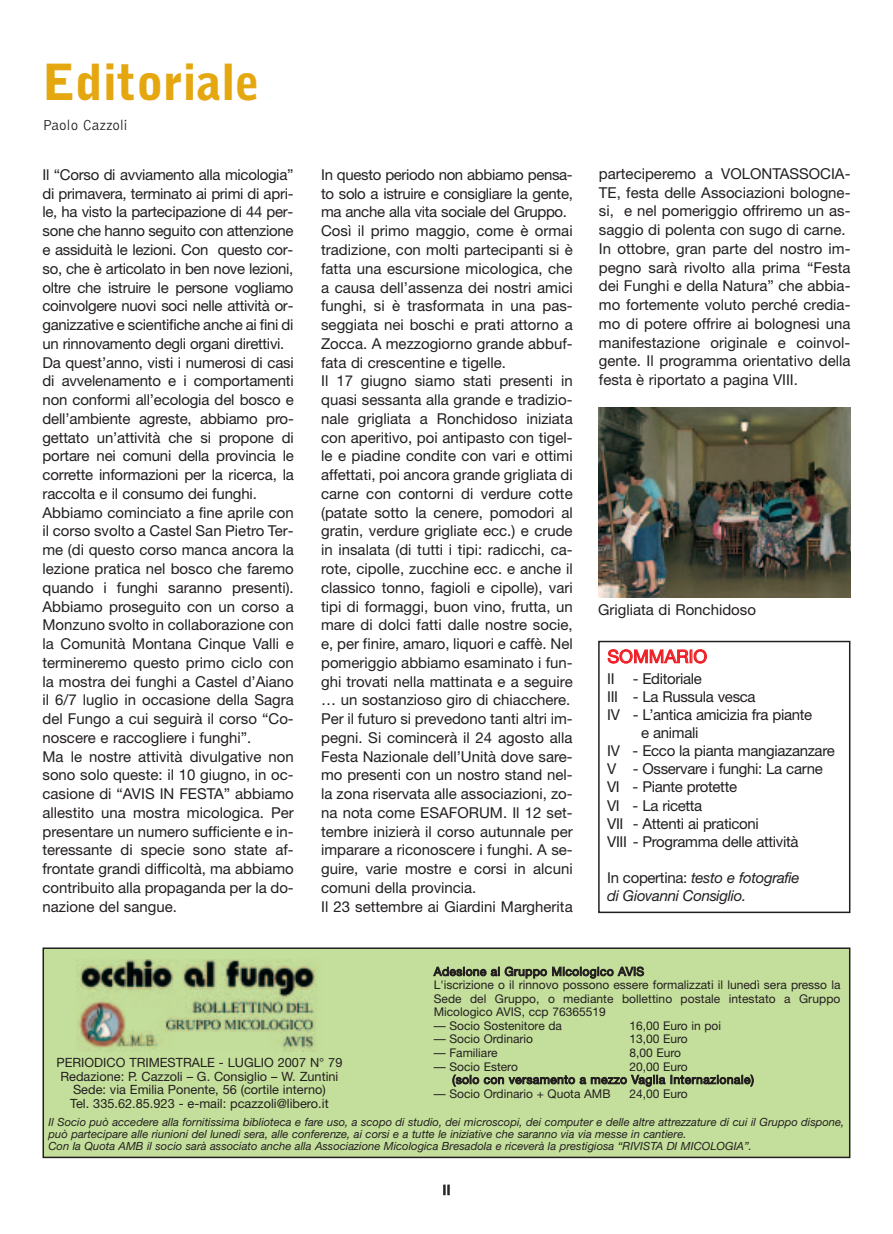
<style>
.page{position:relative;width:893px;height:1234px;background:#fff}
.page>*{position:absolute;margin:0;border:0;box-sizing:border-box;transform-origin:0 0}
.t1{font:900 49.5px "Bell Gothic";color:#e5a710}
.t2{font:18px "Helvetica Neue";color:#ee1d23}
.t3{font:15px/18.8px "Helvetica Neue";color:#231f20}
.t4{font:15px "Helvetica Neue";letter-spacing:-.02em;color:#231f20}
.t5{font:italic 15px/18px "Helvetica Neue";letter-spacing:-.02em;color:#231f20}
.t6{font:300 15px "Bell Gothic";color:#231f20}
.t7{font:13.5px "Helvetica Neue";color:#231f20}
.t8{font:12.75px/13.5px "Helvetica Neue";color:#231f20;text-align:center}
.t9{font:12px/13.6px "Helvetica Neue";color:#231f20}
.t10{font:12px/13.2px "Helvetica Neue";letter-spacing:.035em;color:#231f20}
.t11{font:italic 11.25px/12px "Helvetica Neue";color:#231f20}
.s1{font-style:normal}
</style>
<div class="page">
<div style="left:43px;top:948px;width:807px;height:209px;background:#c4df9b"></div>
<div style="left:43px;top:947px;width:807px;height:210px;border:2px solid #231f20"></div>
<div style="left:598px;top:640px;width:252px;height:272px;border:2px solid #231f20"></div>
<img style="left:77px;top:959px;width:240px;height:92px">
<img style="left:598px;top:407px;width:252px;height:190px">
<h1 class="t1" style="left:43px;top:64px;width:219px">Editoriale</h1>
<p class="t6" style="left:43px;top:120px;width:87px">Paolo Cazzoli</p>
<p class="t3" style="left:43px;top:167px;width:253px">Il “Corso di avviamento alla micologia” di primavera, terminato ai primi di apri&shy;le, ha visto la partecipazione di 44 per&shy;sone che hanno seguito con attenzione e assiduità le lezioni. Con questo cor&shy;so, che è articolato in ben nove lezioni, oltre che istruire le persone vogliamo coinvolgere nuovi soci nelle attività or&shy;ganizzative e scientifiche anche ai fini di un rinnovamento degli organi direttivi.<br>Da quest’anno, visti i numerosi di casi di avvelenamento e i comportamenti non conformi all’ecologia del bosco e dell’ambiente agreste, abbiamo pro&shy;gettato un’attività che si propone di portare nei comuni della provincia le corrette informazioni per la ricerca, la raccolta e il consumo dei funghi.<br>Abbiamo cominciato a fine aprile con il corso svolto a Castel San Pietro Ter&shy;me (di questo corso manca ancora la lezione pratica nel bosco che faremo quando i funghi saranno presenti).<br>Abbiamo proseguito con un corso a Monzuno svolto in collaborazione con la Comunità Montana Cinque Valli e termineremo questo primo ciclo con la mostra dei funghi a Castel d’Aiano il 6/7 luglio in occasione della Sagra del Fungo a cui seguirà il corso “Co&shy;noscere e raccogliere i funghi”.<br>Ma le nostre attività divulgative non sono solo queste: il 10 giugno, in oc&shy;casione di “AVIS IN FESTA” abbiamo allestito una mostra micologica. Per presentare un numero sufficiente e in&shy;teressante di specie sono state af&shy;frontate grandi difficoltà, ma abbiamo contribuito alla propaganda per la do&shy;nazione del sangue.</p>
<p class="t3" style="left:599px;top:165px;width:253px">parteciperemo a VOLONTASSOCIA-TE, festa delle Associazioni bologne&shy;si, e nel pomeriggio offriremo un as&shy;saggio di polenta con sugo di carne.<br>In ottobre, gran parte del nostro im&shy;pegno sarà rivolto alla prima “Festa dei Funghi e della Natura” che abbia&shy;mo fortemente voluto perché credia&shy;mo di potere offrire ai bolognesi una manifestazione originale e coinvol&shy;gente. Il programma orientativo della festa è riportato a pagina VIII.</p>
<p class="t3" style="left:321px;top:167px;width:253px">In questo periodo non abbiamo pensa&shy;to solo a istruire e consigliare la gente, ma anche alla vita sociale del Gruppo.<br>Così il primo maggio, come è ormai tradizione, con molti partecipanti si è fatta una escursione micologica, che a causa dell’assenza dei nostri amici funghi, si è trasformata in una pas&shy;seggiata nei boschi e prati attorno a Zocca. A mezzogiorno grande abbuf&shy;fata di crescentine e tigelle.<br>Il 17 giugno siamo stati presenti in quasi sessanta alla grande e tradizio&shy;nale grigliata a Ronchidoso iniziata con aperitivo, poi antipasto con tigel&shy;le e piadine condite con vari e ottimi affettati, poi ancora grande grigliata di carne con contorni di verdure cotte (patate sotto la cenere, pomodori al gratin, verdure grigliate ecc.) e crude in insalata (di tutti i tipi: radicchi, ca&shy;rote, cipolle, zucchine ecc. e anche il classico tonno, fagioli e cipolle), vari tipi di formaggi, buon vino, frutta, un mare di dolci fatti dalle nostre socie, e, per finire, amaro, liquori e caffè. Nel pomeriggio abbiamo esaminato i fun&shy;ghi trovati nella mattinata e a seguire … un sostanzioso giro di chiacchere.<br>Per il futuro si prevedono tanti altri im&shy;pegni. Si comincerà il 24 agosto alla Festa Nazionale dell’Unità dove sare&shy;mo presenti con un nostro stand nel&shy;la zona riservata alle associazioni, zo&shy;na nota come ESAFORUM. Il 12 set&shy;tembre inizierà il corso autunnale per imparare a riconoscere i funghi. A se&shy;guire, varie mostre e corsi in alcuni comuni della provincia.<br>Il 23 settembre ai Giardini Margherita</p>
<p class="t3" style="left:598px;top:601px;width:159px">Grigliata di Ronchidoso</p>
<p class="t2" style="left:607px;top:650px;width:101px">SOMMARIO</p>
<p class="t4" style="left:607px;top:673px;width:96px">II - Editoriale</p>
<p class="t4" style="left:607px;top:691px;width:150px">III - La Russula vesca</p>
<p class="t4" style="left:607px;top:709px;width:207px">IV - L’antica amicizia fra piante</p>
<p class="t4" style="left:641px;top:727px;width:59px">e animali</p>
<p class="t4" style="left:607px;top:745px;width:229px">IV - Ecco la pianta mangiazanzare</p>
<p class="t4" style="left:607px;top:763px;width:217px">V - Osservare i funghi: La carne</p>
<p class="t4" style="left:607px;top:781px;width:131px">VI - Piante protette</p>
<p class="t4" style="left:607px;top:799px;width:97px">VI - La ricetta</p>
<p class="t4" style="left:607px;top:817px;width:153px">VII - Attenti ai praticoni</p>
<p class="t4" style="left:607px;top:835px;width:193px">VIII - Programma delle attività</p>
<p class="t5" style="left:607px;top:869px;width:194px"><span class="s1">In copertina:</span> testo e fotografie di Giovanni Consiglio.</p>
<p class="t8" style="left:56px;top:1057px;width:287px">PERIODICO TRIMESTRALE - LUGLIO 2007 N° 79<br>Redazione: P. Cazzoli – G. Consiglio – W. Zuntini Sede: via Emilia Ponente, 56 (cortile interno)<br>Tel. 335.62.85.923 - e-mail: pcazzoli@libero.it</p>
<p class="t9" style="left:434px;top:965px;width:408px">Adesione al Gruppo Micologico AVIS<br>L'iscrizione o il rinnovo possono essere formalizzati il lunedì sera presso la Sede del Gruppo, o mediante bollettino postale intestato a Gruppo Micologico AVIS, ccp 76365519</p>
<p class="t9" style="left:434px;top:1019px;width:130px">— Socio Sostenitore da</p>
<p class="t9" style="left:629px;top:1019px;width:93px">16,00 Euro in poi</p>
<p class="t9" style="left:434px;top:1033px;width:101px">— Socio Ordinario</p>
<p class="t9" style="left:629px;top:1033px;width:60px">13,00 Euro</p>
<p class="t9" style="left:434px;top:1046px;width:65px">— Familiare</p>
<p class="t9" style="left:629px;top:1046px;width:53px">8,00 Euro</p>
<p class="t9" style="left:434px;top:1060px;width:86px">— Socio Estero</p>
<p class="t10" style="left:452px;top:1060px;width:303px;text-indent:177px">20,00 Euro<br>(solo con versamento a mezzo Vaglia Internazionale)</p>
<p class="t9" style="left:434px;top:1087px;width:178px">— Socio Ordinario + Quota AMB</p>
<p class="t9" style="left:629px;top:1087px;width:60px">24,00 Euro</p>
<p class="t11" style="left:49px;top:1117px;width:797px">Il Socio può accedere alla fornitissima biblioteca e fare uso, a scopo di studio, dei microscopi, dei computer e delle altre attrezzature di cui il Gruppo dispone, può partecipare alle riunioni del lunedì sera, alle conferenze, ai corsi e a tutte le iniziative che saranno via via messe in cantiere.<br>Con la Quota AMB il socio sarà associato anche alla Associazione Micologica Bresadola e riceverà la prestigiosa “RIVISTA DI MICOLOGIA”.</p>
<p class="t7" style="left:443px;top:1184px;width:9px">II</p>
</div>
